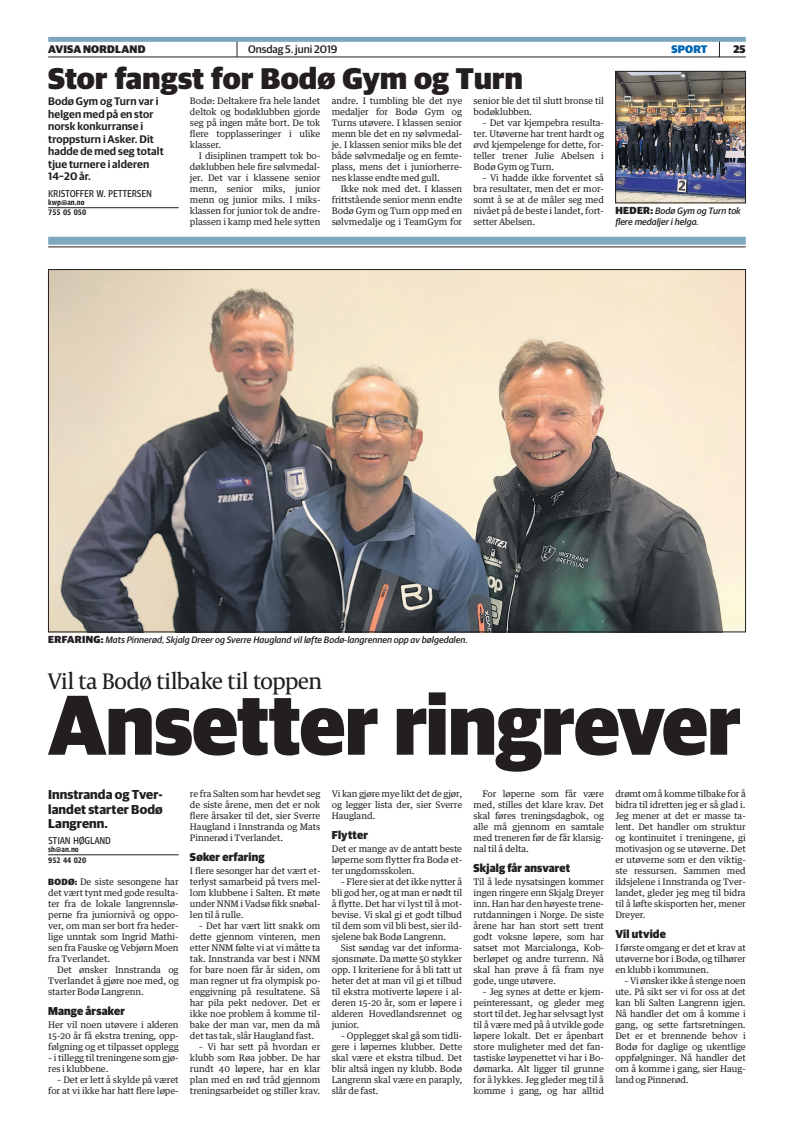
<style>
.page{position:relative;width:794px;height:1134px;background:#fff}
.page>*{position:absolute;margin:0;border:0;box-sizing:border-box;transform-origin:0 0}
.t1{font:900 85px "Guardian Sans";color:#231f20;scale:.95 1}
.t2{font:900 30px "Guardian Sans";letter-spacing:.01em;color:#231f20}
.t3{font:23px "Capitolium News 2";letter-spacing:-.035em;color:#231f20}
.t4{font:700 13px/14.5px "Guardian Sans";letter-spacing:.005em;color:#231f20;text-align:justify}
.t5{font:900 11.5px "Guardian Sans";letter-spacing:.015em;color:#231f20;scale:.95 1}
.t6{font:600 11px/12.5px "Guardian Sans";letter-spacing:.01em;color:#231f20}
.t7{font:500 11px "Guardian Sans";color:#231f20}
.t8{font:900 11px "Guardian Sans";letter-spacing:.02em;color:#231f20}
.t9{font:900 11px "Guardian Sans";letter-spacing:.01em;color:#0166b3}
.t10{font:10px "Guardian Agate Sans 4 D";letter-spacing:-.03em;color:#231f20;scale:.95 1}
.t11{font:italic 500 9.3px/11px "Guardian Sans";letter-spacing:.005em;color:#231f20}
.t12{font:9px/11px "Guardian Text Egyp";letter-spacing:-.01em;color:#231f20;text-align:justify}
.t13{font:700 8px/10.8px "Guardian Agate Sans 4 D";color:#231f20;scale:.95 1}
.s1{font-weight:900;font-style:normal;font-size:10.2px}
.s2{font-family:"Guardian Sans";font-weight:900}
</style>
<div class="page">
<svg style="left:237px;top:42px;width:1px;height:15px"></svg>
<svg style="left:719px;top:42px;width:1px;height:15px"></svg>
<hr style="left:48px;top:57px;width:698px;height:1px;background:#231f20">
<div style="left:48px;top:37px;width:698px;height:5px;background:#7fa8bc"></div>
<div style="left:48px;top:237px;width:698px;height:8px;background:#7fa8bc"></div>
<hr style="left:48px;top:247px;width:698px;height:1px;background:#231f20">
<img style="left:617px;top:73px;width:127px;height:128px">
<div style="left:615px;top:71px;width:131px;height:132px;border:1px solid #231f20"></div>
<hr style="left:48px;top:207px;width:131px;height:1px;background:#231f20">
<img style="left:50px;top:271px;width:694px;height:359px">
<hr style="left:48px;top:854px;width:131px;height:1px;background:#231f20">
<p class="t8" style="left:48px;top:41px;width:99px">Avisa Nordlan d</p>
<p class="t7" style="left:248px;top:41px;width:91px">Onsdag 5. juni 2019</p>
<p class="t9" style="left:671px;top:41px;width:37px">sport</p>
<p class="t8" style="left:733px;top:41px;width:14px">25</p>
<h2 class="t2" style="left:48px;top:55px;width:476px">Stor fangst for Bodø Gym og Turn</h2>
<p class="t6" style="left:48px;top:94px;width:117px">Bodø Gym og Turn var i helgen med på en stor norsk konkurranse i troppsturn i Asker. Dit hadde de med seg totalt tjue turnere i alderen<br>14–20 år.</p>
<p class="t10" style="left:48px;top:186px;width:111px">KRISTOFFER W. PETTERSEN</p>
<p class="t13" style="left:48px;top:196px;width:42px">kwp@an.no<br>755 05 050</p>
<p class="t12" style="left:190px;top:94px;width:132px">Bodø: Deltakere fra hele landet deltok og bodøklubben gjorde seg på ingen måte bort. De tok flere topplasseringer i ulike klasser.</p>
<p class="t12" style="left:190px;top:149px;width:132px;text-indent:9px">I disiplinen trampett tok bo&shy;døklubben hele fire sølvmedal&shy;jer. Det var i klassene senior menn, senior miks, junior menn og junior miks. I miks&shy;klassen for junior tok de andre&shy;plassen i kamp med hele sytten</p>
<p class="t12" style="left:332px;top:94px;width:132px">andre. I tumbling ble det nye medaljer for Bodø Gym og Turns utøvere. I klassen senior menn ble det en ny sølvmedal&shy;je. I klassen senior miks ble det både sølvmedalje og en femte&shy;plass, mens det i juniorherre&shy;nes klasse endte med gull.</p>
<p class="t12" style="left:332px;top:182px;width:132px;text-indent:9px">Ikke nok med det. I klassen frittstående senior menn endte Bodø Gym og Turn opp med en sølvmedalje og i TeamGym for</p>
<p class="t12" style="left:473px;top:94px;width:132px">senior ble det til slutt bronse til bodøklubben.</p>
<p class="t12" style="left:473px;top:116px;width:132px;text-indent:9px">– Det var kjempebra resulta&shy;ter. Utøverne har trent hardt og øvd kjempelenge for dette, for&shy;teller trener Julie Abelsen i Bodø Gym og Turn.</p>
<p class="t12" style="left:473px;top:171px;width:132px;text-indent:9px">– Vi hadde ikke forventet så bra resultater, men det er mor&shy;somt å se at de måler seg med nivået på de beste i landet, fort&shy;setter Abelsen.</p>
<p class="t11" style="left:615px;top:205px;width:127px"><span class="s1">heder:</span> Bodø Gym og Turn tok flere medaljer i helga.</p>
<p class="t11" style="left:48px;top:634px;width:421px"><span class="s1">erfa ring :</span> Mats Pinnerød, Skjalg Dreer og Sverre Haugland vil løfte Bodø-langrennen opp av bølgedalen.</p>
<h3 class="t3" style="left:48px;top:665px;width:276px">Vil ta Bodø tilbake til toppen</h3>
<h1 class="t1" style="left:48px;top:660px;width:731px">Ansetter ringrever</h1>
<h3 class="t4" style="left:48px;top:786px;width:116px">Innstranda og Tver&shy;landet starter Bodø Langrenn.</h3>
<p class="t10" style="left:48px;top:833px;width:68px">STIAN HØGLAND</p>
<p class="t13" style="left:48px;top:843px;width:42px">sh@an.no<br>952 44 020</p>
<p class="t12" style="left:48px;top:875px;width:132px"><span class="s2">Bodø:</span> De siste sesongene har det vært tynt med gode resulta&shy;ter fra de lokale langrennslø&shy;perne fra juniornivå og oppo&shy;ver, om man ser bort fra heder&shy;lige unntak som Ingrid Mathi&shy;sen fra Fauske og Vebjørn Moen fra Tverlandet.</p>
<p class="t12" style="left:48px;top:963px;width:132px;text-indent:9px">Det ønsker Innstranda og Tverlandet å gjøre noe med, og starter Bodø Langrenn.</p>
<p class="t5" style="left:48px;top:1002px;width:82px">Mange årsaker</p>
<p class="t12" style="left:48px;top:1018px;width:132px">Her vil noen utøvere i alderen 15–20 år få ekstra trening, opp&shy;følgning og et tilpasset opplegg</p>
<p class="t12" style="left:48px;top:1051px;width:132px">– i tillegg til treningene som gjø&shy;res i klubbene.</p>
<p class="t12" style="left:48px;top:1073px;width:132px;text-align:right">– Det er lett å skylde på været for at vi ikke har hatt flere løpe-</p>
<p class="t12" style="left:190px;top:787px;width:132px">re fra Salten som har hevdet seg de siste årene, men det er nok flere årsaker til det, sier Sverre Haugland i Innstranda og Mats Pinnerød i Tverlandet.</p>
<p class="t5" style="left:190px;top:848px;width:80px">Søker erfaring</p>
<p class="t12" style="left:190px;top:864px;width:132px">I flere sesonger har det vært et&shy;terlyst samarbeid på tvers mel&shy;lom klubbene i Salten. Et møte under NNM i Vadsø fikk snøbal&shy;len til å rulle.</p>
<p class="t12" style="left:190px;top:919px;width:132px;text-indent:9px">– Det har vært litt snakk om dette gjennom vinteren, men etter NNM følte vi at vi måtte ta tak. Innstranda var best i NNM for bare noen får år siden, om man regner ut fra olympisk po&shy;enggivning på resultatene. Så har pila pekt nedover. Det er ikke noe problem å komme til&shy;bake der man var, men da må det tas tak, slår Haugland fast.</p>
<p class="t12" style="left:190px;top:1040px;width:132px;text-indent:9px">– Vi har sett på hvordan er klubb som Røa jobber. De har rundt 40 løpere, har en klar plan med en rød tråd gjennom treningsarbeidet og stiller krav.</p>
<p class="t12" style="left:332px;top:787px;width:132px">Vi kan gjøre mye likt det de gjør, og legger lista der, sier Sverre Haugland.</p>
<p class="t5" style="left:332px;top:826px;width:40px">Flytter</p>
<p class="t12" style="left:332px;top:842px;width:132px">Det er mange av de antatt beste løperne som flytter fra Bodø et&shy;ter ungdomsskolen.</p>
<p class="t12" style="left:332px;top:875px;width:132px;text-indent:9px">– Flere sier at det ikke nytter å bli god her, og at man er nødt til å flytte. Det har vi lyst til å mot&shy;bevise. Vi skal gi et godt tilbud til dem som vil bli best, sier ild&shy;sjelene bak Bodø Langrenn.</p>
<p class="t12" style="left:332px;top:941px;width:132px;text-indent:9px">Sist søndag var det informa&shy;sjonsmøte. Da møtte 50 stykker opp. I kriteriene for å bli tatt ut heter det at man vil gi et tilbud til ekstra motiverte løpere i al&shy;deren 15–20 år, som er løpere i alderen Hovedlandsrennet og junior.</p>
<p class="t12" style="left:332px;top:1029px;width:132px;text-indent:9px">– Opplegget skal gå som tidli&shy;gere i løpernes klubber. Dette skal være et ekstra tilbud. Det blir altså ingen ny klubb. Bodø Langrenn skal være en paraply, slår de fast.</p>
<p class="t12" style="left:473px;top:787px;width:132px;text-indent:9px">For løperne som får være med, stilles det klare krav. Det skal føres treningsdagbok, og alle må gjennom en samtale med treneren før de får klarsig&shy;nal til å delta.</p>
<p class="t5" style="left:473px;top:859px;width:103px">Skjalg får ansvaret</p>
<p class="t12" style="left:473px;top:875px;width:132px">Til å lede nysatsingen kommer ingen ringere enn Skjalg Dreyer inn. Han har den høyeste trene&shy;rutdanningen i Norge. De siste årene har han stort sett trent godt voksne løpere, som har satset mot Marcialonga, Kob&shy;berløpet og andre turrenn. Nå skal han prøve å få fram nye gode, unge utøvere.</p>
<p class="t12" style="left:473px;top:985px;width:132px;text-indent:9px">– Jeg synes at dette er kjem&shy;peinteressant, og gleder meg stort til det. Jeg har selvsagt lyst til å være med på å utvikle gode løpere lokalt. Det er åpenbart store muligheter med det fan&shy;tastiske løypenettet vi har i Bo&shy;dømarka. Alt ligger til grunne for å lykkes. Jeg gleder meg til å komme i gang, og har alltid</p>
<p class="t12" style="left:615px;top:787px;width:132px">drømt om å komme tilbake for å bidra til idretten jeg er så glad i.<br>Jeg mener at det er masse ta&shy;lent. Det handler om struktur og kontinuitet i treningene, gi motivasjon og se utøverne. Det er utøverne som er den viktig&shy;ste ressursen. Sammen med ildsjelene i Innstranda og Tver&shy;landet, gleder jeg meg til bidra til å løfte skisporten her, mener Dreyer.</p>
<p class="t5" style="left:615px;top:925px;width:55px">Vil utvide</p>
<p class="t12" style="left:615px;top:941px;width:132px">I første omgang er det et krav at utøverne bor i Bodø, og tilhører en klubb i kommunen.</p>
<p class="t12" style="left:615px;top:974px;width:132px;text-indent:9px">– Vi ønsker ikke å stenge noen ute. På sikt ser vi for oss at det kan bli Salten Langrenn igjen.<br>Nå handler det om å komme i gang, og sette fartsretningen.<br>Det er et brennende behov i Bodø for daglige og ukentlige oppfølgninger. Nå handler det om å komme i gang, sier Haug&shy;land og Pinnerød.</p>
</div>
